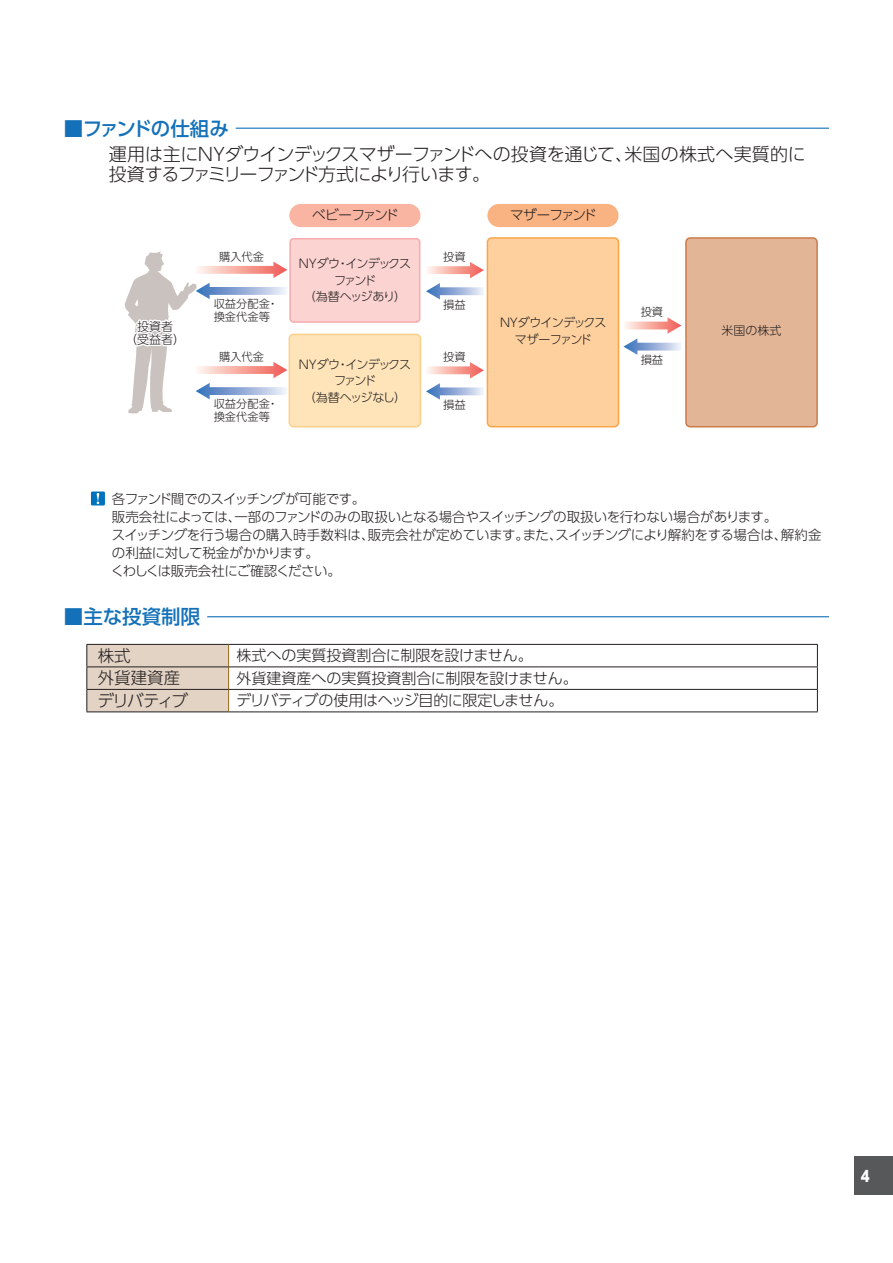
<style>
.page{position:relative;width:893px;height:1263px;background:#fff}
.page>*{position:absolute;margin:0;border:0;box-sizing:border-box;transform-origin:0 0}
.t1{font:500 19.5px "UD Shin Go Pro";letter-spacing:-.06em;color:#1471b9}
.t2{font:500 19.5px "UD Shin Go Pro";letter-spacing:-.005em;color:#1471b9}
.t3{font:300 18px/19.5px "UD Shin Go Pro";letter-spacing:-.045em;color:#231f20}
.t4{font:300 16.5px "UD Shin Go Pro";letter-spacing:-.015em;color:#231f20}
.t5{font:300 15px "UD Shin Go Pro";letter-spacing:-.005em;color:#231f20}
.t6{font:300 15px "UD Shin Go Pro";letter-spacing:-.035em;color:#231f20}
.t7{font:800 15px "UD Shin Go Pro";color:#fff;scale:.9 1}
.t8{font:300 13.5px/18px "UD Shin Go Pro";letter-spacing:-.03em;color:#231f20}
.t9{font:300 13.5px "UD Shin Go Pr 6";letter-spacing:-.1em;color:#231f20}
.t10{font:300 12px/16.5px "UD Shin Go Pr 6";letter-spacing:-.13em;color:#231f20;text-align:center}
.t11{font:300 12px/16.5px "UD Shin Go Pr 6";letter-spacing:-.085em;color:#231f20;text-align:center}
.t12{font:300 11.25px/13.5px "UD Shin Go Pr 6";color:#231f20}
</style>
<div class="page">
<div style="left:855px;top:1157px;width:38px;height:38px;background:#57585a"></div>
<hr style="left:236px;top:128px;width:593px;height:1px;background:#1471b9">
<div style="left:487px;top:238px;width:131px;height:189px;background:#fdd09e;border-radius:4px"></div>
<div style="left:487px;top:237px;width:132px;height:190px;border:2px solid #f9a64a;border-radius:4px"></div>
<div style="left:289px;top:334px;width:131px;height:93px;background:#fee4b8;border-radius:4px"></div>
<div style="left:289px;top:334px;width:132px;height:93px;border:2px solid #fdcf8c;border-radius:4px"></div>
<div style="left:289px;top:204px;width:131px;height:23px;background:#f9b4a2;border-radius:12px"></div>
<div style="left:487px;top:204px;width:131px;height:23px;background:#f9b281;border-radius:12px"></div>
<div style="left:686px;top:238px;width:131px;height:189px;background:#e2b596;border-radius:4px"></div>
<div style="left:685px;top:237px;width:133px;height:190px;border:2px solid #cc7b4b;border-radius:4px"></div>
<svg style="left:623px;top:317px;width:58px;height:38px"></svg>
<svg style="left:426px;top:362px;width:58px;height:38px"></svg>
<svg style="left:426px;top:262px;width:58px;height:37px"></svg>
<svg style="left:125px;top:238px;width:295px;height:176px"></svg>
<div style="left:91px;top:491px;width:14px;height:14px;background:#0072bc"></div>
<svg style="left:97px;top:493px;width:2px;height:11px"></svg>
<hr style="left:207px;top:616px;width:622px;height:1px;background:#1471b9">
<hr style="left:229px;top:644px;width:589px;height:1px;background:#231f20">
<hr style="left:229px;top:666px;width:589px;height:1px;background:#231f20">
<svg style="left:86px;top:644px;width:143px;height:67px;background:#d9c9ba"></svg>
<hr style="left:229px;top:689px;width:589px;height:1px;background:#231f20">
<svg style="left:817px;top:645px;width:1px;height:66px"></svg>
<hr style="left:86px;top:711px;width:143px;height:1px;background:#231f20">
<hr style="left:229px;top:711px;width:589px;height:1px;background:#231f20">
<h1 class="t1" style="left:64px;top:112px;width:166px">■ファンドの仕組み</h1>
<h2 class="t3" style="left:109px;top:144px;width:698px">運用は主にＮＹダウインデックスマザーファンドへの投資を通じて、米国の株式へ実質的に投資するファミリーファンド方式により行います。</h2>
<p class="t11" style="left:125px;top:319px;width:61px;line-height:13.5px">投資者<br>（受益者）</p>
<p class="t12" style="left:219px;top:250px;width:46px">購入代金</p>
<p class="t12" style="left:214px;top:296px;width:66px">収益分配金・換金代金等</p>
<p class="t12" style="left:219px;top:350px;width:46px">購入代金</p>
<p class="t12" style="left:214px;top:396px;width:66px">収益分配金・換金代金等</p>
<p class="t9" style="left:312px;top:204px;width:88px">ベビーファンド</p>
<p class="t10" style="left:298px;top:255px;width:115px">ＮＹダウ・インデックスファンド<br>（為替ヘッジあり）</p>
<p class="t10" style="left:298px;top:356px;width:115px">ＮＹダウ・インデックスファンド<br>（為替ヘッジなし）</p>
<p class="t12" style="left:443px;top:250px;width:24px">投資</p>
<p class="t12" style="left:443px;top:297px;width:24px">損益</p>
<p class="t9" style="left:510px;top:204px;width:88px">マザーファンド</p>
<p class="t12" style="left:641px;top:305px;width:24px">投資</p>
<p class="t11" style="left:499px;top:314px;width:109px">ＮＹダウインデックスマザーファンド</p>
<p class="t11" style="left:721px;top:322px;width:62px">米国の株式</p>
<p class="t12" style="left:443px;top:350px;width:24px">投資</p>
<p class="t12" style="left:641px;top:352px;width:24px">損益</p>
<p class="t12" style="left:443px;top:397px;width:24px">損益</p>
<p class="t8" style="left:111px;top:489px;width:712px">各ファンド間でのスイッチングが可能です。<br>販売会社によっては、一部のファンドのみの取扱いとなる場合やスイッチングの取扱いを行わない場合があります。<br>スイッチングを行う場合の購入時手数料は、販売会社が定めています。また、スイッチングにより解約をする場合は、解約金の利益に対して税金がかかります。<br>くわしくは販売会社にご確認ください。</p>
<h1 class="t2" style="left:64px;top:601px;width:138px">■主な投資制限</h1>
<p class="t4" style="left:98px;top:642px;width:34px">株式</p>
<p class="t5" style="left:236px;top:643px;width:298px">株式への実質投資割合に制限を設けません。</p>
<p class="t4" style="left:98px;top:665px;width:84px">外貨建資産</p>
<p class="t5" style="left:236px;top:666px;width:343px">外貨建資産への実質投資割合に制限を設けません。</p>
<p class="t4" style="left:97px;top:687px;width:92px">デリバティブ</p>
<p class="t6" style="left:236px;top:688px;width:329px">デリバティブの使用はヘッジ目的に限定しません。</p>
<p class="t7" style="left:861px;top:1163px;width:11px">4</p>
</div>
